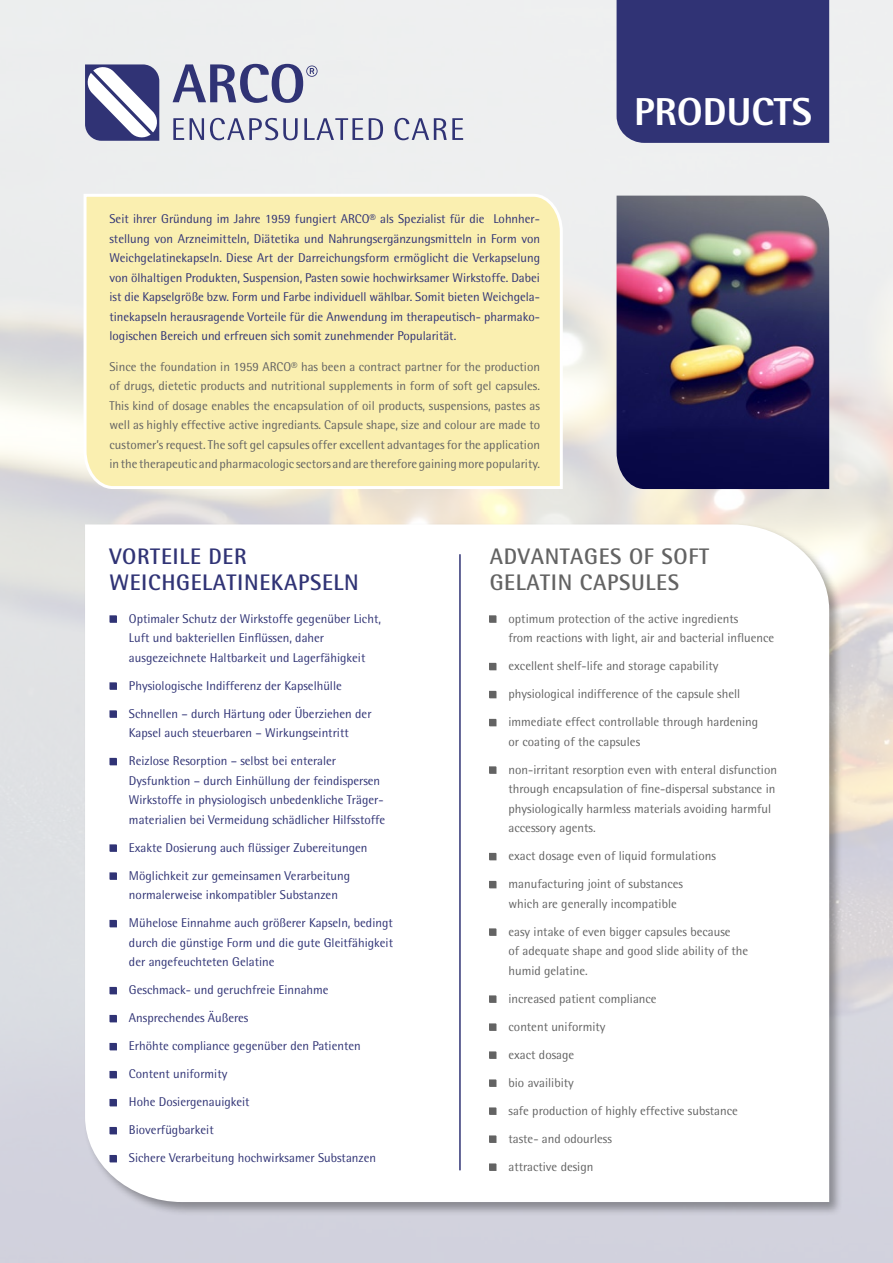
<style>
.page{position:relative;width:893px;height:1263px;background:#fff}
.page>*{position:absolute;margin:0;border:0;box-sizing:border-box;transform-origin:0 0}
.t1{font:800 39px "Rotis Semi Sans";color:#fff}
.t2{font:700 22.5px/25.5px "Rotis Semi Sans";letter-spacing:.03em;color:#303375}
.t3{font:700 22.5px/25.5px "Rotis Semi Sans";letter-spacing:.03em;color:#636363}
.t4{font:12.75px/19.5px "Rotis Semi Sans";color:#303375}
.t5{font:12.75px/19.5px "Rotis Semi Sans";color:#636363}
</style>
<div class="page">
<div style="left:82px;top:192px;width:482px;height:298px;background:#faefb0"></div>
<div style="left:83px;top:522px;width:767px;height:700px;background:#000;opacity:.35"></div>
<svg style="left:85px;top:524px;width:744px;height:678px"></svg>
<svg style="left:109px;top:615px;width:8px;height:8px"></svg>
<svg style="left:109px;top:682px;width:8px;height:8px"></svg>
<svg style="left:109px;top:710px;width:8px;height:8px"></svg>
<svg style="left:109px;top:758px;width:8px;height:7px"></svg>
<svg style="left:109px;top:844px;width:8px;height:8px"></svg>
<svg style="left:109px;top:872px;width:8px;height:8px"></svg>
<svg style="left:109px;top:920px;width:8px;height:7px"></svg>
<svg style="left:109px;top:987px;width:8px;height:7px"></svg>
<svg style="left:109px;top:1015px;width:8px;height:7px"></svg>
<svg style="left:109px;top:1043px;width:8px;height:7px"></svg>
<svg style="left:109px;top:1071px;width:8px;height:7px"></svg>
<svg style="left:109px;top:1099px;width:8px;height:7px"></svg>
<svg style="left:109px;top:1127px;width:8px;height:7px"></svg>
<svg style="left:109px;top:1155px;width:8px;height:7px"></svg>
<hr style="left:459px;top:554px;width:2px;height:616px;background:#303375">
<img style="left:617px;top:196px;width:212px;height:293px">
<div style="left:617px;top:0;width:212px;height:143px;background:#303375"></div>
<svg style="left:489px;top:615px;width:7px;height:8px"></svg>
<svg style="left:489px;top:663px;width:7px;height:7px"></svg>
<svg style="left:489px;top:691px;width:7px;height:7px"></svg>
<svg style="left:489px;top:719px;width:7px;height:7px"></svg>
<svg style="left:489px;top:766px;width:7px;height:8px"></svg>
<svg style="left:489px;top:853px;width:7px;height:7px"></svg>
<svg style="left:489px;top:881px;width:7px;height:7px"></svg>
<svg style="left:489px;top:928px;width:7px;height:8px"></svg>
<svg style="left:489px;top:995px;width:7px;height:8px"></svg>
<svg style="left:489px;top:1023px;width:7px;height:8px"></svg>
<svg style="left:489px;top:1051px;width:7px;height:8px"></svg>
<svg style="left:489px;top:1079px;width:7px;height:8px"></svg>
<svg style="left:489px;top:1107px;width:7px;height:8px"></svg>
<svg style="left:489px;top:1135px;width:7px;height:8px"></svg>
<svg style="left:489px;top:1163px;width:7px;height:8px"></svg>
<svg style="left:85px;top:64px;width:74px;height:77px"></svg>
<svg style="left:173px;top:64px;width:145px;height:39px;background:#a4a6c0"></svg>
<svg style="left:173px;top:118px;width:11px;height:22px"></svg>
<svg style="left:190px;top:118px;width:14px;height:22px"></svg>
<svg style="left:210px;top:118px;width:88px;height:22px;background:#b8b9cc"></svg>
<svg style="left:304px;top:118px;width:59px;height:22px"></svg>
<svg style="left:369px;top:118px;width:14px;height:22px"></svg>
<svg style="left:394px;top:118px;width:69px;height:22px;background:#b6b8cb"></svg>
<p class="t4" style="left:109px;top:209px;width:432px;text-align:justify">Seit ihrer Gründung im Jahre 1959 fungiert ARCO® als Spezialist für die Lohnher&shy;stellung von Arzneimitteln, Diätetika und Nahrungsergänzungsmitteln in Form von Weichgelatinekapseln. Diese Art der Darreichungsform ermöglicht die Verkapselung von ölhaltigen Produkten, Suspension, Pasten sowie hochwirksamer Wirkstoffe. Dabei ist die Kapselgröße bzw. Form und Farbe individuell wählbar. Somit bieten Weichgela&shy;tinekapseln herausragende Vorteile für die Anwendung im therapeutisch- pharmako&shy;logischen Bereich und erfreuen sich somit zunehmender Popularität.</p>
<p class="t5" style="left:109px;top:356px;width:432px;text-align:justify">Since the foundation in 1959 ARCO® has been a contract partner for the production of drugs, dietetic products and nutritional supplements in form of soft gel capsules.<br>This kind of dosage enables the encapsulation of oil products, suspensions, pastes as well as highly effective active ingrediants. Capsule shape, size and colour are made to customer’s request. The soft gel capsules offer excellent advantages for the application in the therapeutic and pharmacologic sectors and are therefore gaining more popularity.</p>
<p class="t1" style="left:634px;top:87px;width:179px">PRODUCTS</p>
<p class="t2" style="left:109px;top:543px;width:251px">VORTEILE DER<br>WEICHGELATINEKAPSELN</p>
<p class="t4" style="left:129px;top:609px;width:253px">Optimaler Schutz der Wirkstoffe gegenüber Licht,<br>Luft und bakteriellen Einflüssen, daher ausgezeichnete Haltbarkeit und Lagerfähigkeit</p>
<p class="t4" style="left:129px;top:676px;width:214px">Physiologische Indifferenz der Kapselhülle</p>
<p class="t4" style="left:129px;top:704px;width:244px">Schnellen – durch Härtung oder Überziehen der<br>Kapsel auch steuerbaren – Wirkungseintritt</p>
<p class="t4" style="left:129px;top:751px;width:258px">Reizlose Resorption – selbst bei enteraler Dysfunktion – durch Einhüllung der feindispersen Wirkstoffe in physiologisch unbedenkliche Träger&shy;materialien bei Vermeidung schädlicher Hilfsstoffe</p>
<p class="t4" style="left:129px;top:838px;width:240px">Exakte Dosierung auch flüssiger Zubereitungen</p>
<p class="t4" style="left:129px;top:866px;width:223px">Möglichkeit zur gemeinsamen Verarbeitung normalerweise inkompatibler Substanzen</p>
<p class="t4" style="left:129px;top:913px;width:266px;text-align:justify">Mühelose Einnahme auch größerer Kapseln, bedingt durch die günstige Form und die gute Gleitfähigkeit der angefeuchteten Gelatine</p>
<p class="t4" style="left:129px;top:980px;width:201px">Geschmack- und geruchfreie Einnahme</p>
<p class="t4" style="left:129px;top:1008px;width:121px">Ansprechendes Äußeres</p>
<p class="t4" style="left:129px;top:1036px;width:233px">Erhöhte compliance gegenüber den Patienten</p>
<p class="t4" style="left:129px;top:1064px;width:100px">Content uniformity</p>
<p class="t4" style="left:129px;top:1092px;width:122px">Hohe Dosiergenauigkeit</p>
<p class="t4" style="left:129px;top:1120px;width:86px">Bioverfügbarkeit</p>
<p class="t4" style="left:129px;top:1148px;width:249px">Sichere Verarbeitung hochwirksamer Substanzen</p>
<p class="t3" style="left:490px;top:543px;width:221px">ADVANTAGES OF SOFT<br>GELATIN CAPSULES</p>
<p class="t5" style="left:508px;top:609px;width:267px">optimum protection of the active ingredients<br>from reactions with light, air and bacterial influence</p>
<p class="t5" style="left:508px;top:656px;width:211px">excellent shelf-life and storage capability</p>
<p class="t5" style="left:508px;top:684px;width:233px">physiological indifference of the capsule shell</p>
<p class="t5" style="left:508px;top:712px;width:251px">immediate effect controllable through hardening or coating of the capsules</p>
<p class="t5" style="left:508px;top:760px;width:270px">non-irritant resorption even with enteral disfunction through encapsulation of fine-dispersal substance in physiologically harmless materials avoiding harmful accessory agents.</p>
<p class="t5" style="left:508px;top:846px;width:209px">exact dosage even of liquid formulations</p>
<p class="t5" style="left:508px;top:874px;width:176px">manufacturing joint of substances which are generally incompatible</p>
<p class="t5" style="left:508px;top:922px;width:241px">easy intake of even bigger capsules because<br>of adequate shape and good slide ability of the humid gelatine.</p>
<p class="t5" style="left:508px;top:989px;width:150px">increased patient compliance</p>
<p class="t5" style="left:508px;top:1017px;width:98px">content uniformity</p>
<p class="t5" style="left:508px;top:1045px;width:67px">exact dosage</p>
<p class="t5" style="left:508px;top:1073px;width:67px">bio availibity</p>
<p class="t5" style="left:508px;top:1101px;width:231px">safe production of highly effective substance</p>
<p class="t5" style="left:508px;top:1129px;width:105px">taste- and odourless</p>
<p class="t5" style="left:508px;top:1157px;width:86px">attractive design</p>
</div>
